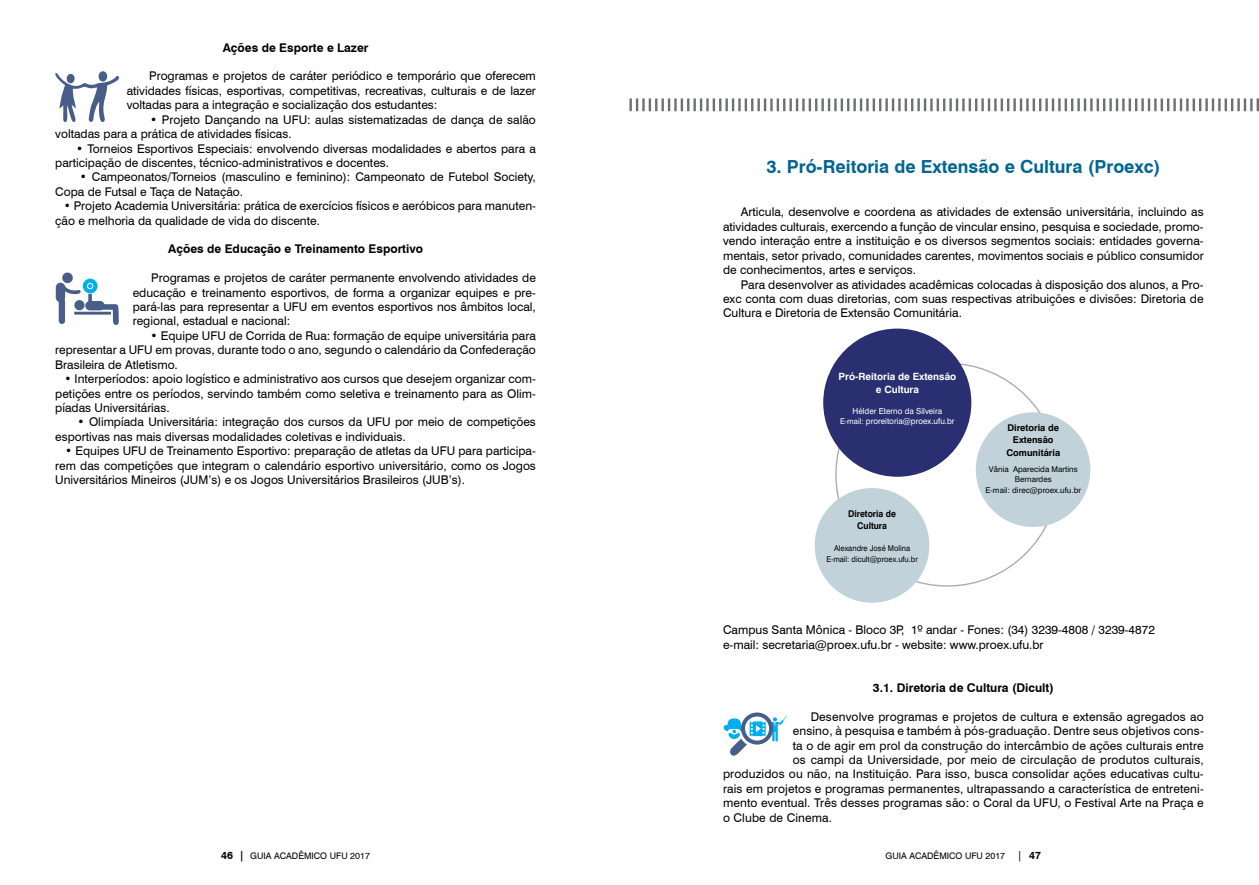
<style>
.page{position:relative;width:1259px;height:885px;background:#fff}
.page>*{position:absolute;margin:0;border:0;box-sizing:border-box;transform-origin:0 0}
.t1{font:700 18px "Swiss 721 BT";color:#006691}
.t2{font:12px/14.4px "Swiss 721 BT";color:#000;text-align:justify}
.t3{font:700 12px "Swiss 721 BT";color:#000}
.t4{font:700 9.9px/13.2px "Swiss 721 BT";color:#fff;text-align:center}
.t5{font:700 9.3px/12.3px "Swiss 721 BT";color:#000;text-align:center}
.t6{font:700 9.3px/12.3px "Swiss 721 BT";color:#000;text-align:center;scale:.93 1}
.t7{font:9px "Swiss 721 BT";color:#000}
.t8{font:8.4px/10.8px "Swiss 721 BT";color:#fff;text-align:center}
.t9{font:7.95px/10.4px "Swiss 721 BT";color:#000;text-align:center}
.t10{font:7.95px/10.4px "Swiss 721 BT";color:#000;text-align:center;scale:.94 1}
.s1{font-size:7.95px}
.s2{font-weight:700;font-size:10.5px}
.s3{font-size:10.5px}
</style>
<div class="page">
<svg style="left:83px;top:278px;width:15px;height:15px"></svg>
<div style="left:59px;top:298px;width:6px;height:26px;background:#485e88;border-radius:3px"></div>
<div style="left:56px;top:283px;width:9px;height:19px;background:#485e88;border-radius:5px"></div>
<svg style="left:60px;top:283px;width:59px;height:42px"></svg>
<div style="left:62px;top:272px;width:11px;height:11px;background:#485e88;border-radius:50%"></div>
<div style="left:975px;top:412px;width:115px;height:115px;background:#c1d2db;border-radius:50%"></div>
<div style="left:814px;top:488px;width:115px;height:114px;background:#c1d2db;border-radius:50%"></div>
<div style="left:823px;top:328px;width:148px;height:148px;background:#292f70;border-radius:50%"></div>
<svg style="left:723px;top:712px;width:64px;height:43px"></svg>
<svg style="left:55px;top:72px;width:64px;height:50px"></svg>
<div style="left:99px;top:71px;width:8px;height:11px;background:#485e88;border-radius:50%"></div>
<div style="left:67px;top:74px;width:8px;height:9px;background:#485e88;border-radius:50%"></div>
<svg style="left:629px;top:98px;width:630px;height:13px"></svg>
<p class="t3" style="left:223px;top:39px;width:147px">Ações de Esporte e Lazer</p>
<p class="t2" style="left:127px;top:69px;width:411px;text-indent:22px">Programas e projetos de caráter periódico e temporário que oferecem atividades físicas, esportivas, competitivas, recreativas, culturais e de lazer voltadas para a integração e socialização dos estudantes:</p>
<p class="t2" style="left:55px;top:112px;width:482px;text-indent:95px">• Projeto Dançando na UFU: aulas sistematizadas de dança de salão voltadas para a prática de atividades físicas.</p>
<p class="t2" style="left:55px;top:141px;width:482px;text-indent:21px">• Torneios Esportivos Especiais: envolvendo diversas modalidades e abertos para a participação de discentes, técnico-administrativos e docentes.</p>
<p class="t2" style="left:55px;top:169px;width:482px;text-indent:25px">• Campeonatos/Torneios (masculino e feminino): Campeonato de Futebol Society,<br>Copa de Futsal e Taça de Natação.</p>
<p class="t2" style="left:55px;top:198px;width:482px;text-indent:9px">• Projeto Academia Universitária: prática de exercícios físicos e aeróbicos para manuten&shy;ção e melhoria da qualidade de vida do discente.</p>
<p class="t3" style="left:168px;top:241px;width:256px">Ações de Educação e Treinamento Esportivo</p>
<p class="t2" style="left:133px;top:270px;width:405px;text-indent:19px">Programas e projetos de caráter permanente envolvendo atividades de educação e treinamento esportivos, de forma a organizar equipes e pre&shy;pará-las para representar a UFU em eventos esportivos nos âmbitos local, regional, estadual e nacional:</p>
<p class="t2" style="left:55px;top:328px;width:482px;text-indent:95px">• Equipe UFU de Corrida de Rua: formação de equipe universitária para representar a UFU em provas, durante todo o ano, segundo o calendário da Confederação Brasileira de Atletismo.</p>
<p class="t2" style="left:55px;top:371px;width:482px;text-indent:9px">• Interperíodos: apoio logístico e administrativo aos cursos que desejem organizar com&shy;petições entre os períodos, servindo também como seletiva e treinamento para as Olim&shy;píadas Universitárias.</p>
<p class="t2" style="left:55px;top:414px;width:482px;text-indent:22px">• Olimpíada Universitária: integração dos cursos da UFU por meio de competições esportivas nas mais diversas modalidades coletivas e individuais.</p>
<p class="t2" style="left:55px;top:443px;width:482px;text-indent:10px">• Equipes UFU de Treinamento Esportivo: preparação de atletas da UFU para participa&shy;rem das competições que integram o calendário esportivo universitário, como os Jogos Universitários Mineiros (JUM’s) e os Jogos Universitários Brasileiros (JUB’s).</p>
<h1 class="t1" style="left:766px;top:154px;width:395px">3. Pró-Reitoria de Extensão e Cultura (Proexc)</h1>
<p class="t2" style="left:723px;top:204px;width:482px;text-indent:18px">Articula, desenvolve e coordena as atividades de extensão universitária, incluindo as atividades culturais, exercendo a função de vincular ensino, pesquisa e sociedade, promo&shy;vendo interação entre a instituição e os diversos segmentos sociais: entidades governa&shy;mentais, setor privado, comunidades carentes, movimentos sociais e público consumidor de conhecimentos, artes e serviços.</p>
<p class="t2" style="left:723px;top:276px;width:482px;text-indent:18px">Para desenvolver as atividades acadêmicas colocadas à disposição dos alunos, a Pro&shy;exc conta com duas diretorias, com suas respectivas atribuições e divisões: Diretoria de Cultura e Diretoria de Extensão Comunitária.</p>
<p class="t4" style="left:838px;top:371px;width:119px">Pró-Reitoria de Extensão e Cultura</p>
<p class="t8" style="left:840px;top:406px;width:116px">Hélder Eterno da Silveira<br><span class="s1">E-mail:</span> proreitoria@proex.ufu.br</p>
<p class="t6" style="left:848px;top:508px;width:53px">Diretoria de<br>Cultura</p>
<p class="t10" style="left:826px;top:544px;width:99px">Alexandre José Molina<br>E-mail: dicult@proex.ufu.br</p>
<p class="t5" style="left:1006px;top:422px;width:55px">Diretoria de<br>Extensão<br>Comunitária</p>
<p class="t9" style="left:985px;top:464px;width:97px">Vânia Aparecida Martins<br>Bernardes<br>E-mail: direc@proex.ufu.br</p>
<p class="t2" style="left:723px;top:622px;width:433px">Campus Santa Mônica - Bloco 3P, 1º andar - Fones: (34) 3239-4808 / 3239-4872 e-mail: secretaria@proex.ufu.br - website: www.proex.ufu.br</p>
<p class="t3" style="left:873px;top:679px;width:182px">3.1. Diretoria de Cultura (Dicult)</p>
<p class="t2" style="left:810px;top:708px;width:394px">Desenvolve programas e projetos de cultura e extensão agregados ao</p>
<p class="t2" style="left:793px;top:723px;width:412px">ensino, à pesquisa e também à pós-graduação. Dentre seus objetivos cons-</p>
<p class="t2" style="left:793px;top:737px;width:412px">ta o de agir em prol da construção do intercâmbio de ações culturais entre</p>
<p class="t2" style="left:793px;top:752px;width:412px">os campi da Universidade, por meio de circulação de produtos culturais,</p>
<p class="t2" style="left:723px;top:766px;width:482px">produzidos ou não, na Instituição. Para isso, busca consolidar ações educativas cultu-</p>
<p class="t2" style="left:723px;top:780px;width:482px">rais em projetos e programas permanentes, ultrapassando a característica de entreteni-</p>
<p class="t2" style="left:723px;top:795px;width:482px">mento eventual. Três desses programas são: o Coral da UFU, o Festival Arte na Praça e</p>
<p class="t2" style="left:723px;top:809px;width:111px">o Clube de Cinema.</p>
<p class="t7" style="left:221px;top:849px;width:150px"><span class="s2">46 |</span> GUIA ACADÊMICO UFU 2017</p>
<p class="t7" style="left:885px;top:849px;width:157px">GUIA ACADÊMICO UFU 2017 <span class="s3">|</span> <span class="s2">47</span></p>
</div>
